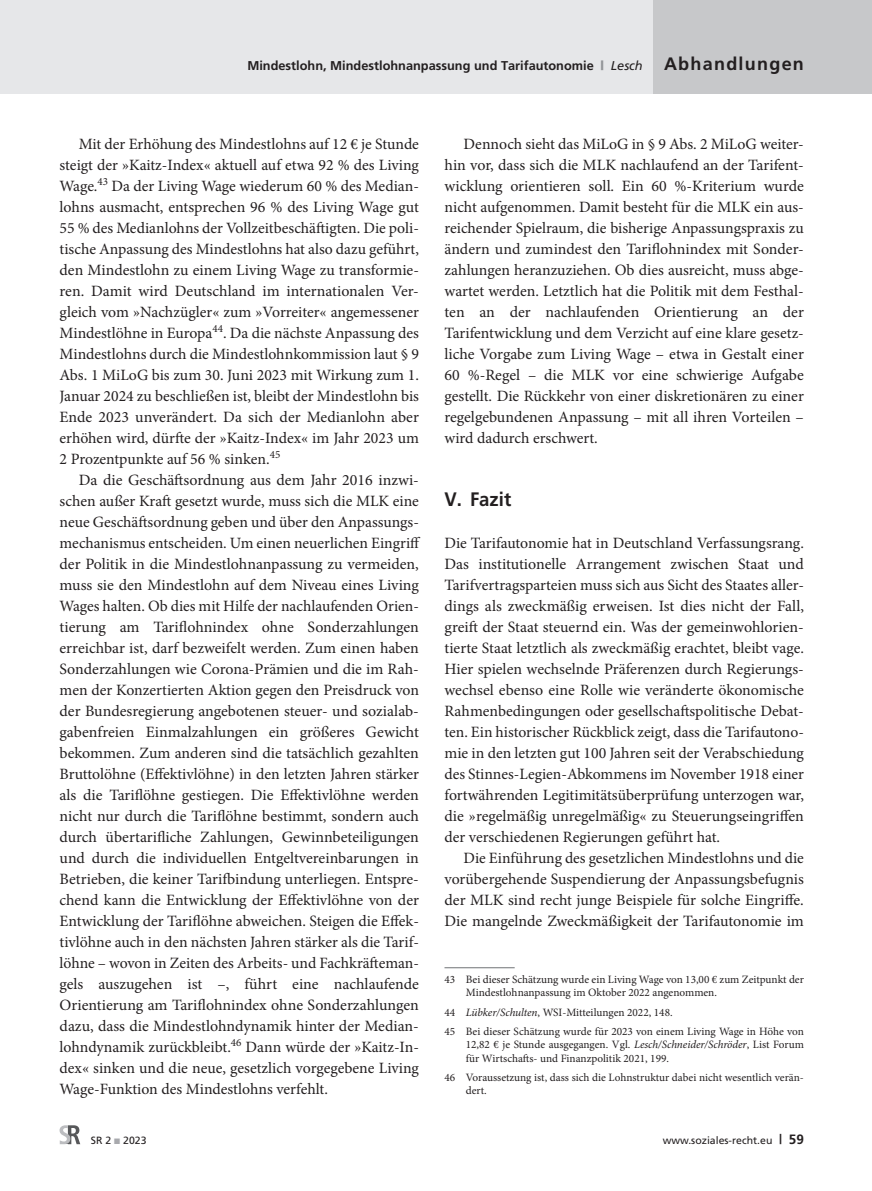
<style>
.page{position:relative;width:872px;height:1191px;background:#fff}
.page>*{position:absolute;margin:0;border:0;box-sizing:border-box;transform-origin:0 0}
.U1{font:700 19.5px "Frutiger";color:#231f20;scale:.95 1}
.GS_Folge{font:15.75px/21px "Minion Pro";color:#231f20;text-align:justify}
.GS{font:15.75px/21px "Minion Pro";color:#231f20;text-align:justify}
.t1{font:700 12.75px "Frutiger";color:#231f20}
.FN_Standard{font:11.25px/13.2px "Minion Pro";color:#231f20;text-align:justify}
.FN_Linie{font:11.25px/13.2px "Minion Pro";color:#231f20}
.t2{font:10.5px "Frutiger";color:#231f20}
.s1{font-weight:900;color:#939598}
.s2{font-weight:400;font-style:italic}
.s3{font-size:18px}
.s4{font-style:italic}
.s5{color:#a8a9ad}
.s6{font-weight:700;font-size:13.5px}
</style>
<div class="page">
<div style="left:0;top:0;width:872px;height:94px;background:#e6e7e9"></div>
<div style="left:653px;top:0;width:219px;height:94px;background:#c7c8ca"></div>
<svg style="left:60px;top:1125px;width:20px;height:19px"></svg>
<hr style="left:444px;top:967px;width:70px;height:1px;background:#808285">
<p class="t1" style="left:247px;top:58px;width:558px">Mindestlohn, Mindestlohnanpassung und Tarifautonomie <span class="s1">|</span> <span class="s2">Lesch</span> <span class="s3">Abhandlungen</span></p>
<p class="GS_Folge" style="left:60px;top:133px;width:361px;text-indent:19px">Mit der Erhöhung des Mindestlohns auf 12 € je Stunde steigt der »Kaitz-Index« aktuell auf etwa 92 % des Living Wage.<sup>43</sup> Da der Living Wage wiederum 60 % des Median&shy;lohns ausmacht, entsprechen 96 % des Living Wage gut 55 % des Medianlohns der Vollzeitbeschäftigten. Die poli&shy;tische Anpassung des Mindestlohns hat also dazu geführt, den Mindestlohn zu einem Living Wage zu transformie&shy;ren. Damit wird Deutschland im internationalen Ver&shy;gleich vom »Nachzügler« zum »Vorreiter« angemessener Mindestlöhne in Europa<sup>44</sup>. Da die nächste Anpassung des Mindestlohns durch die Mindestlohnkommission laut § 9<br>Abs. 1 MiLoG bis zum 30. Juni 2023 mit Wirkung zum 1.<br>Januar 2024 zu beschließen ist, bleibt der Mindestlohn bis Ende 2023 unverändert. Da sich der Medianlohn aber erhöhen wird, dürfte der »Kaitz-Index« im Jahr 2023 um 2 Prozentpunkte auf 56 % sinken.<sup>45</sup></p>
<p class="GS_Folge" style="left:60px;top:469px;width:362px;text-indent:19px">Da die Geschäftsordnung aus dem Jahr 2016 inzwi&shy;schen außer Kraft gesetzt wurde, muss sich die MLK eine neue Geschäftsordnung geben und über den Anpassungs&shy;mechanismus entscheiden. Um einen neuerlichen Eingriff der Politik in die Mindestlohnanpassung zu vermeiden, muss sie den Mindestlohn auf dem Niveau eines Living Wages halten. Ob dies mit Hilfe der nachlaufenden Orien&shy;tierung am Tariflohnindex ohne Sonderzahlungen erreichbar ist, darf bezweifelt werden. Zum einen haben Sonderzahlungen wie Corona-Prämien und die im Rah&shy;men der Konzertierten Aktion gegen den Preisdruck von der Bundesregierung angebotenen steuer- und sozialab&shy;gabenfreien Einmalzahlungen ein größeres Gewicht bekommen. Zum anderen sind die tatsächlich gezahlten Bruttolöhne (Effektivlöhne) in den letzten Jahren stärker als die Tariflöhne gestiegen. Die Effektivlöhne werden nicht nur durch die Tariflöhne bestimmt, sondern auch durch übertarifliche Zahlungen, Gewinnbeteiligungen und durch die individuellen Entgeltvereinbarungen in Betrieben, die keiner Tarifbindung unterliegen. Entspre&shy;chend kann die Entwicklung der Effektivlöhne von der Entwicklung der Tariflöhne abweichen. Steigen die Effek&shy;tivlöhne auch in den nächsten Jahren stärker als die Tarif&shy;löhne – wovon in Zeiten des Arbeits- und Fachkräfteman&shy;gels auszugehen ist –, führt eine nachlaufende Orientierung am Tariflohnindex ohne Sonderzahlungen dazu, dass die Mindestlohndynamik hinter der Median&shy;lohndynamik zurückbleibt.<sup>46</sup> Dann würde der »Kaitz-In&shy;dex« sinken und die neue, gesetzlich vorgegebene Living Wage-Funktion des Mindestlohns verfehlt.</p>
<p class="GS_Folge" style="left:444px;top:133px;width:361px;text-indent:19px">Dennoch sieht das MiLoG in § 9 Abs. 2 MiLoG weiter&shy;hin vor, dass sich die MLK nachlaufend an der Tarifent&shy;wicklung orientieren soll. Ein 60 %-Kriterium wurde nicht aufgenommen. Damit besteht für die MLK ein aus&shy;reichender Spielraum, die bisherige Anpassungspraxis zu ändern und zumindest den Tariflohnindex mit Sonder&shy;zahlungen heranzuziehen. Ob dies ausreicht, muss abge&shy;wartet werden. Letztlich hat die Politik mit dem Festhal&shy;ten an der nachlaufenden Orientierung an der Tarifentwicklung und dem Verzicht auf eine klare gesetz&shy;liche Vorgabe zum Living Wage – etwa in Gestalt einer 60 %-Regel – die MLK vor eine schwierige Aufgabe gestellt. Die Rückkehr von einer diskretionären zu einer regelgebundenen Anpassung – mit all ihren Vorteilen – wird dadurch erschwert.</p>
<p class="U1" style="left:444px;top:488px;width:72px">V. Fazit</p>
<p class="GS" style="left:444px;top:532px;width:361px">Die Tarifautonomie hat in Deutschland Verfassungsrang.<br>Das institutionelle Arrangement zwischen Staat und Tarifvertragsparteien muss sich aus Sicht des Staates aller&shy;dings als zweckmäßig erweisen. Ist dies nicht der Fall, greift der Staat steuernd ein. Was der gemeinwohlorien&shy;tierte Staat letztlich als zweckmäßig erachtet, bleibt vage.<br>Hier spielen wechselnde Präferenzen durch Regierungs&shy;wechsel ebenso eine Rolle wie veränderte ökonomische Rahmenbedingungen oder gesellschaftspolitische Debat&shy;ten. Ein historischer Rückblick zeigt, dass die Tarifautono&shy;mie in den letzten gut 100 Jahren seit der Verabschiedung des Stinnes-Legien-Abkommens im November 1918 einer fortwährenden Legitimitätsüberprüfung unterzogen war, die »regelmäßig unregelmäßig« zu Steuerungseingriffen der verschiedenen Regierungen geführt hat.</p>
<p class="GS_Folge" style="left:444px;top:847px;width:361px;text-indent:19px">Die Einführung des gesetzlichen Mindestlohns und die vorübergehende Suspendierung der Anpassungsbefugnis der MLK sind recht junge Beispiele für solche Eingriffe.<br>Die mangelnde Zweckmäßigkeit der Tarifautonomie im</p>
<p class="FN_Linie" style="left:466px;top:973px;width:340px;text-indent:-21px">43 Bei dieser Schätzung wurde ein Living Wage von 13,00 € zum Zeitpunkt der<br>Mindestlohnanpassung im Oktober 2022 angenommen.</p>
<p class="FN_Standard" style="left:444px;top:1005px;width:230px">44 <span class="s4">Lübker/Schulten</span>, WSI-Mitteilungen 2022, 148.</p>
<p class="FN_Standard" style="left:466px;top:1025px;width:340px;text-indent:-21px">45 Bei dieser Schätzung wurde für 2023 von einem Living Wage in Höhe von 12,82 € je Stunde ausgegangen. Vgl. <span class="s4">Lesch/Schneider/Schröder</span>, List Forum für Wirtschafts- und Finanzpolitik 2021, 199.</p>
<p class="FN_Standard" style="left:466px;top:1071px;width:340px;text-indent:-21px">46 Voraussetzung ist, dass sich die Lohnstruktur dabei nicht wesentlich verän&shy;dert.</p>
<p class="t2" style="left:91px;top:1134px;width:57px">SR 2 <span class="s5">■</span> 2023</p>
<p class="t2" style="left:662px;top:1134px;width:143px">www.soziales-recht.eu <span class="s6">| 59</span></p>
</div>
